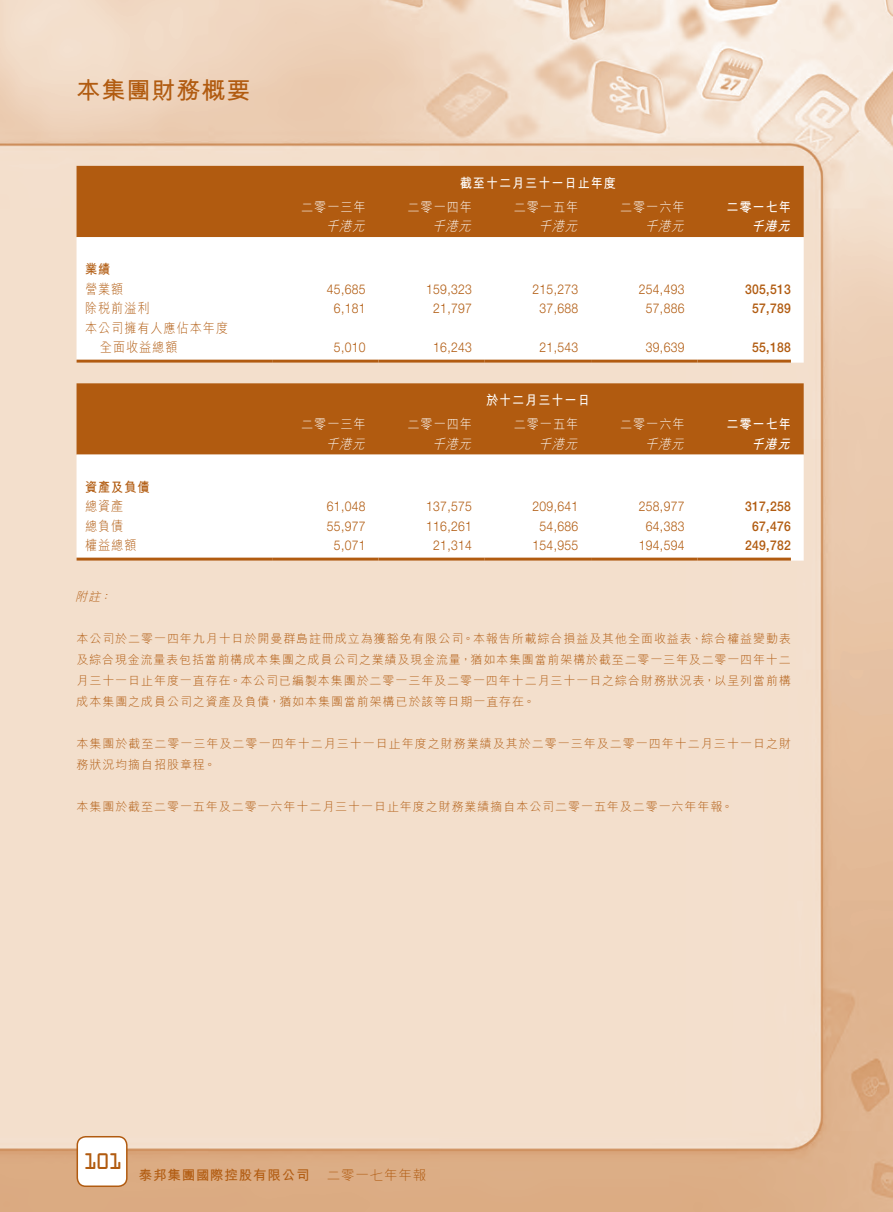
<style>
.page{position:relative;width:893px;height:1212px;background:#fff}
.page>*{position:absolute;margin:0;border:0;box-sizing:border-box;transform-origin:0 0}
.t1{font:700 24px "M Hei HK";letter-spacing:.04em;color:#b15b10}
.t2{font:20.25px "OCRA Std";color:#b15b10}
.Body_Text{font:300 13.5px "Helvetica Neue LT Std";letter-spacing:.03em;color:#b15b10;scale:.9 1}
.Body_Text-2{font:300 13.5px "M Hei HK";letter-spacing:.08em;color:#fff;scale:.9 1}
.Body_Text-3{font:500 13.5px "Helvetica Neue LT Std";letter-spacing:.03em;color:#b15b10;scale:.9 1}
.Body_Text-4{font:300 13.5px "M Hei HK";letter-spacing:.08em;color:#b15b10;scale:.9 1}
.Body_Text-5{font:700 13.5px "M Hei HK";letter-spacing:.08em;color:#fff;scale:.9 1}
.Body_Text-6{font:italic 300 13.5px "M Hei HK";color:#fff;scale:.9 1}
.Body_Text-7{font:700 13.5px "M Hei HK";letter-spacing:.06em;color:#b15b10}
.Body_Text-8{font:300 13.5px "M Hei HK";letter-spacing:.06em;color:#b15b10}
.Body_Text-9{font:700 13.5px "M Hei HK";letter-spacing:.06em;color:#b15b10;scale:.9 1}
.Body_Text-10{font:italic 700 13.5px "M Hei HK";color:#fff;scale:.9 1}
.Notes{font:300 12px/21px "M Hei HK";letter-spacing:.08em;color:#b15b10;text-align:justify}
.Notes-2{font:italic 300 12px "M Hei HK";color:#b15b10}
</style>
<div class="page">
<img style="left:0;top:0;width:893px;height:1212px">
<div style="left:77px;top:1137px;width:50px;height:49px;background:#fff;border-radius:9px"></div>
<div style="left:77px;top:1136px;width:51px;height:51px;border:2px solid #b15b10;border-radius:9px"></div>
<div style="left:77px;top:166px;width:727px;height:71px;background:#b15b10"></div>
<svg style="left:77px;top:237px;width:727px;height:126px"></svg>
<hr style="left:77px;top:360px;width:195px;height:3px;background:#b15b10">
<hr style="left:272px;top:360px;width:106px;height:3px;background:#b15b10">
<hr style="left:378px;top:360px;width:107px;height:3px;background:#b15b10">
<hr style="left:485px;top:360px;width:106px;height:3px;background:#b15b10">
<hr style="left:591px;top:360px;width:106px;height:3px;background:#b15b10">
<hr style="left:697px;top:360px;width:94px;height:3px;background:#b15b10">
<div style="left:77px;top:383px;width:727px;height:72px;background:#b15b10"></div>
<svg style="left:77px;top:455px;width:727px;height:106px"></svg>
<hr style="left:77px;top:558px;width:195px;height:3px;background:#b15b10">
<hr style="left:272px;top:558px;width:106px;height:3px;background:#b15b10">
<hr style="left:378px;top:558px;width:107px;height:3px;background:#b15b10">
<hr style="left:485px;top:558px;width:106px;height:3px;background:#b15b10">
<hr style="left:591px;top:558px;width:106px;height:3px;background:#b15b10">
<hr style="left:697px;top:558px;width:94px;height:3px;background:#b15b10">
<p class="t1" style="left:77px;top:73px;width:175px">本集團財務概要</p>
<p class="Body_Text-9" style="left:85px;top:260px;width:30px">業績</p>
<p class="Body_Text-4" style="left:85px;top:282px;width:44px">營業額</p>
<p class="Body_Text-4" style="left:85px;top:302px;width:73px">除稅前溢利</p>
<p class="Body_Text-4" style="left:85px;top:321px;width:161px">本公司擁有人應佔本年度</p>
<p class="Body_Text-4" style="left:100px;top:340px;width:88px">全面收益總額</p>
<p class="Body_Text-9" style="left:85px;top:477px;width:73px">資產及負債</p>
<p class="Body_Text-4" style="left:85px;top:499px;width:44px">總資產</p>
<p class="Body_Text-4" style="left:85px;top:519px;width:44px">總負債</p>
<p class="Body_Text-4" style="left:85px;top:538px;width:59px">權益總額</p>
<p class="Body_Text-5" style="left:460px;top:173px;width:175px">截至十二月三十一日止年度</p>
<p class="Body_Text-2" style="left:301px;top:200px;width:73px">二零一三年</p>
<p class="Body_Text-2" style="left:407px;top:200px;width:73px">二零一四年</p>
<p class="Body_Text-2" style="left:514px;top:200px;width:73px">二零一五年</p>
<p class="Body_Text-2" style="left:620px;top:200px;width:73px">二零一六年</p>
<p class="Body_Text-5" style="left:726px;top:197px;width:73px">二零一七年</p>
<p class="Body_Text-6" style="left:326px;top:219px;width:48px">千港元</p>
<p class="Body_Text-6" style="left:432px;top:219px;width:48px">千港元</p>
<p class="Body_Text-6" style="left:539px;top:219px;width:48px">千港元</p>
<p class="Body_Text-6" style="left:645px;top:219px;width:48px">千港元</p>
<p class="Body_Text-10" style="left:751px;top:216px;width:49px">千港元</p>
<p class="Body_Text" style="left:327px;top:281px;width:45px">45,685</p>
<p class="Body_Text" style="left:426px;top:281px;width:53px">159,323</p>
<p class="Body_Text" style="left:532px;top:281px;width:53px">215,273</p>
<p class="Body_Text" style="left:639px;top:281px;width:53px">254,493</p>
<p class="Body_Text-3" style="left:745px;top:281px;width:53px">305,513</p>
<p class="Body_Text" style="left:334px;top:300px;width:37px">6,181</p>
<p class="Body_Text" style="left:433px;top:300px;width:45px">21,797</p>
<p class="Body_Text" style="left:539px;top:300px;width:45px">37,688</p>
<p class="Body_Text" style="left:646px;top:300px;width:45px">57,886</p>
<p class="Body_Text-3" style="left:752px;top:301px;width:45px">57,789</p>
<p class="Body_Text" style="left:334px;top:339px;width:37px">5,010</p>
<p class="Body_Text" style="left:433px;top:339px;width:45px">16,243</p>
<p class="Body_Text" style="left:539px;top:339px;width:45px">21,543</p>
<p class="Body_Text" style="left:646px;top:339px;width:45px">39,639</p>
<p class="Body_Text-3" style="left:752px;top:339px;width:45px">55,188</p>
<p class="Body_Text-5" style="left:486px;top:391px;width:117px">於十二月三十一日</p>
<p class="Body_Text-2" style="left:301px;top:417px;width:73px">二零一三年</p>
<p class="Body_Text-2" style="left:407px;top:417px;width:73px">二零一四年</p>
<p class="Body_Text-2" style="left:514px;top:417px;width:73px">二零一五年</p>
<p class="Body_Text-2" style="left:620px;top:417px;width:73px">二零一六年</p>
<p class="Body_Text-5" style="left:726px;top:414px;width:73px">二零一七年</p>
<p class="Body_Text-6" style="left:326px;top:437px;width:48px">千港元</p>
<p class="Body_Text-6" style="left:432px;top:437px;width:48px">千港元</p>
<p class="Body_Text-6" style="left:539px;top:437px;width:48px">千港元</p>
<p class="Body_Text-6" style="left:645px;top:437px;width:48px">千港元</p>
<p class="Body_Text-10" style="left:751px;top:434px;width:49px">千港元</p>
<p class="Body_Text" style="left:327px;top:498px;width:45px">61,048</p>
<p class="Body_Text" style="left:426px;top:498px;width:53px">137,575</p>
<p class="Body_Text" style="left:532px;top:498px;width:53px">209,641</p>
<p class="Body_Text" style="left:639px;top:498px;width:53px">258,977</p>
<p class="Body_Text-3" style="left:745px;top:498px;width:53px">317,258</p>
<p class="Body_Text" style="left:327px;top:518px;width:45px">55,977</p>
<p class="Body_Text" style="left:426px;top:518px;width:53px">116,261</p>
<p class="Body_Text" style="left:539px;top:518px;width:45px">54,686</p>
<p class="Body_Text" style="left:646px;top:518px;width:45px">64,383</p>
<p class="Body_Text-3" style="left:752px;top:518px;width:45px">67,476</p>
<p class="Body_Text" style="left:334px;top:537px;width:37px">5,071</p>
<p class="Body_Text" style="left:433px;top:537px;width:45px">21,314</p>
<p class="Body_Text" style="left:532px;top:537px;width:53px">154,955</p>
<p class="Body_Text" style="left:639px;top:537px;width:53px">194,594</p>
<p class="Body_Text-3" style="left:745px;top:537px;width:53px">249,782</p>
<p class="Notes-2" style="left:75px;top:590px;width:30px">附註</p>
<p class="Notes" style="left:77px;top:627px;width:716px">本公司於二零一四年九月十日於開曼群島註冊成立為獲豁免有限公司。本報告所載綜合損益及其他全面收益表、綜合權益變動表及綜合現金流量表包括當前構成本集團之成員公司之業績及現金流量，猶如本集團當前架構於截至二零一三年及二零一四年十二月三十一日止年度一直存在。本公司已編製本集團於二零一三年及二零一四年十二月三十一日之綜合財務狀況表，以呈列當前構成本集團之成員公司之資產及負債，猶如本集團當前架構已於該等日期一直存在。</p>
<p class="Notes" style="left:77px;top:732px;width:716px">本集團於截至二零一三年及二零一四年十二月三十一日止年度之財務業績及其於二零一三年及二零一四年十二月三十一日之財務狀況均摘自招股章程。</p>
<p class="Notes" style="left:77px;top:795px;width:658px">本集團於截至二零一五年及二零一六年十二月三十一日止年度之財務業績摘自本公司二零一五年及二零一六年年報。</p>
<p class="Notes-2" style="left:99px;top:590px;width:17px">：</p>
<p class="t2" style="left:83px;top:1152px;width:41px">101</p>
<p class="Body_Text-7" style="left:139px;top:1165px;width:172px">泰邦集團國際控股有限公司</p>
<p class="Body_Text-8" style="left:327px;top:1168px;width:101px">二零一七年年報</p>
</div>
